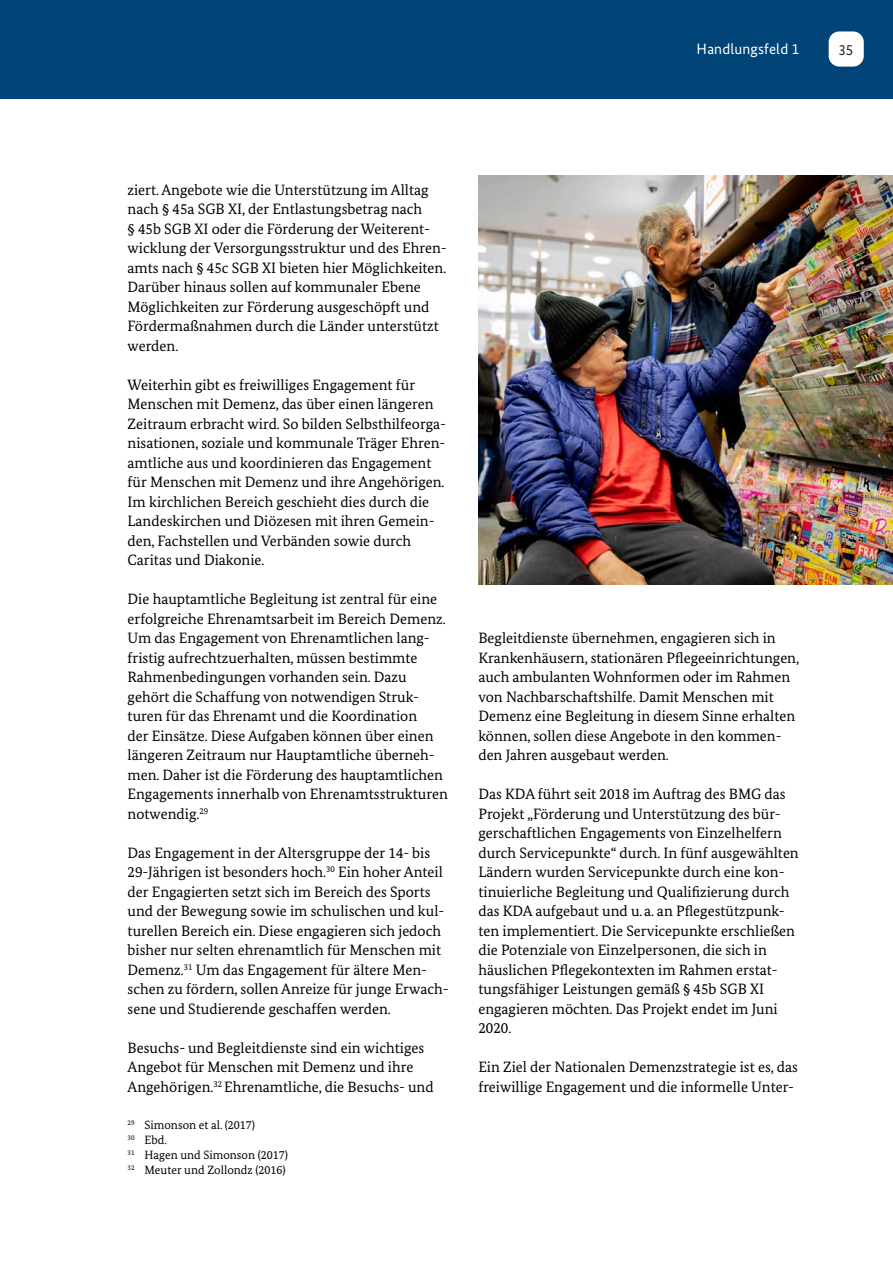
<style>
.page{position:relative;width:893px;height:1263px;background:#fff}
.page>*{position:absolute;margin:0;border:0;box-sizing:border-box;transform-origin:0 0}
.t1{font:15px/19.5px "Bundes Serif";color:#000}
.t2{font:15px "Bundes Sans";letter-spacing:.01em;color:#fff}
.t3{font:15px "Bundes Sans";color:#282827}
.t4{font:12px "Bundes Serif";color:#000}
</style>
<div class="page">
<div style="left:0;top:0;width:893px;height:98px;background:#004377"></div>
<div style="left:829px;top:31px;width:35px;height:36px;background:#fff;border-radius:11px"></div>
<img style="left:478px;top:175px;width:415px;height:410px">
<p class="t2" style="left:697px;top:40px;width:104px">Handlungsfeld 1</p>
<p class="t3" style="left:838px;top:41px;width:16px">35</p>
<p class="t1" style="left:128px;top:180px;width:321px">ziert. Angebote wie die Unterstützung im Alltag nach § 45a SGB XI, der Entlastungsbetrag nach<br>§ 45b SGB XI oder die Förderung der Weiterent&shy;wicklung der Versorgungsstruktur und des Ehren&shy;amts nach § 45c SGB XI bieten hier Möglichkeiten.<br>Darüber hinaus sollen auf kommunaler Ebene Möglichkeiten zur Förderung ausgeschöpft und Fördermaßnahmen durch die Länder unterstützt werden.</p>
<p class="t1" style="left:128px;top:375px;width:320px">Weiterhin gibt es freiwilliges Engagement für Menschen mit Demenz, das über einen längeren Zeitraum erbracht wird. So bilden Selbsthilfeorga&shy;nisationen, soziale und kommunale Träger Ehren&shy;amtliche aus und koordinieren das Engagement für Menschen mit Demenz und ihre Angehörigen.<br>Im kirchlichen Bereich geschieht dies durch die Landeskirchen und Diözesen mit ihren Gemein&shy;den, Fachstellen und Verbänden sowie durch Caritas und Diakonie.</p>
<p class="t1" style="left:128px;top:589px;width:322px">Die hauptamtliche Begleitung ist zentral für eine erfolgreiche Ehrenamtsarbeit im Bereich Demenz.<br>Um das Engagement von Ehrenamtlichen lang&shy;fristig aufrechtzuerhalten, müssen bestimmte Rahmenbedingungen vorhanden sein. Dazu gehört die Schaffung von notwendigen Struk&shy;turen für das Ehrenamt und die Koordination<br>der Einsätze. Diese Aufgaben können über einen längeren Zeitraum nur Hauptamtliche überneh&shy;men. Daher ist die Förderung des hauptamtlichen Engagements innerhalb von Ehrenamtsstrukturen notwendig.<sup>29</sup></p>
<p class="t1" style="left:128px;top:843px;width:323px">Das Engagement in der Altersgruppe der 14- bis 29-Jährigen ist besonders hoch.<sup>30</sup> Ein hoher Anteil der Engagierten setzt sich im Bereich des Sports und der Bewegung sowie im schulischen und kul&shy;turellen Bereich ein. Diese engagieren sich jedoch bisher nur selten ehrenamtlich für Menschen mit Demenz.<sup>31</sup> Um das Engagement für ältere Men&shy;schen zu fördern, sollen Anreize für junge Erwach&shy;sene und Studierende geschaffen werden.</p>
<p class="t1" style="left:128px;top:1038px;width:308px">Besuchs- und Begleitdienste sind ein wichtiges<br>Angebot für Menschen mit Demenz und ihre<br>Angehörigen.<sup>32</sup> Ehrenamtliche, die Besuchs- und</p>
<p class="t4" style="left:128px;top:1117px;width:129px"><sup>29</sup> Simonson et al. (2017)</p>
<p class="t4" style="left:128px;top:1132px;width:40px"><sup>30</sup> Ebd.</p>
<p class="t4" style="left:128px;top:1147px;width:162px"><sup>31</sup> Hagen und Simonson (2017)</p>
<p class="t4" style="left:128px;top:1162px;width:160px"><sup>32</sup> Meuter und Zollondz (2016)</p>
<p class="t1" style="left:478px;top:628px;width:322px">Begleitdienste übernehmen, engagieren sich in Krankenhäusern, stationären Pflegeeinrichtungen, auch ambulanten Wohnformen oder im Rahmen von Nachbarschaftshilfe. Damit Menschen mit Demenz eine Begleitung in diesem Sinne erhalten können, sollen diese Angebote in den kommen&shy;den Jahren ausgebaut werden.</p>
<p class="t1" style="left:478px;top:784px;width:322px">Das KDA führt seit 2018 im Auftrag des BMG das Projekt „Förderung und Unterstützung des bür&shy;gerschaftlichen Engagements von Einzelhelfern durch Servicepunkte“ durch. In fünf ausgewählten Ländern wurden Servicepunkte durch eine kon&shy;tinuierliche Begleitung und Qualifizierung durch das KDA aufgebaut und u. a. an Pflegestützpunk&shy;ten implementiert. Die Servicepunkte erschließen die Potenziale von Einzelpersonen, die sich in häuslichen Pflegekontexten im Rahmen erstat&shy;tungsfähiger Leistungen gemäß § 45b SGB XI engagieren möchten. Das Projekt endet im Juni 2020.</p>
<p class="t1" style="left:478px;top:1057px;width:321px">Ein Ziel der Nationalen Demenzstrategie ist es, das freiwillige Engagement und die informelle Unter-</p>
</div>
